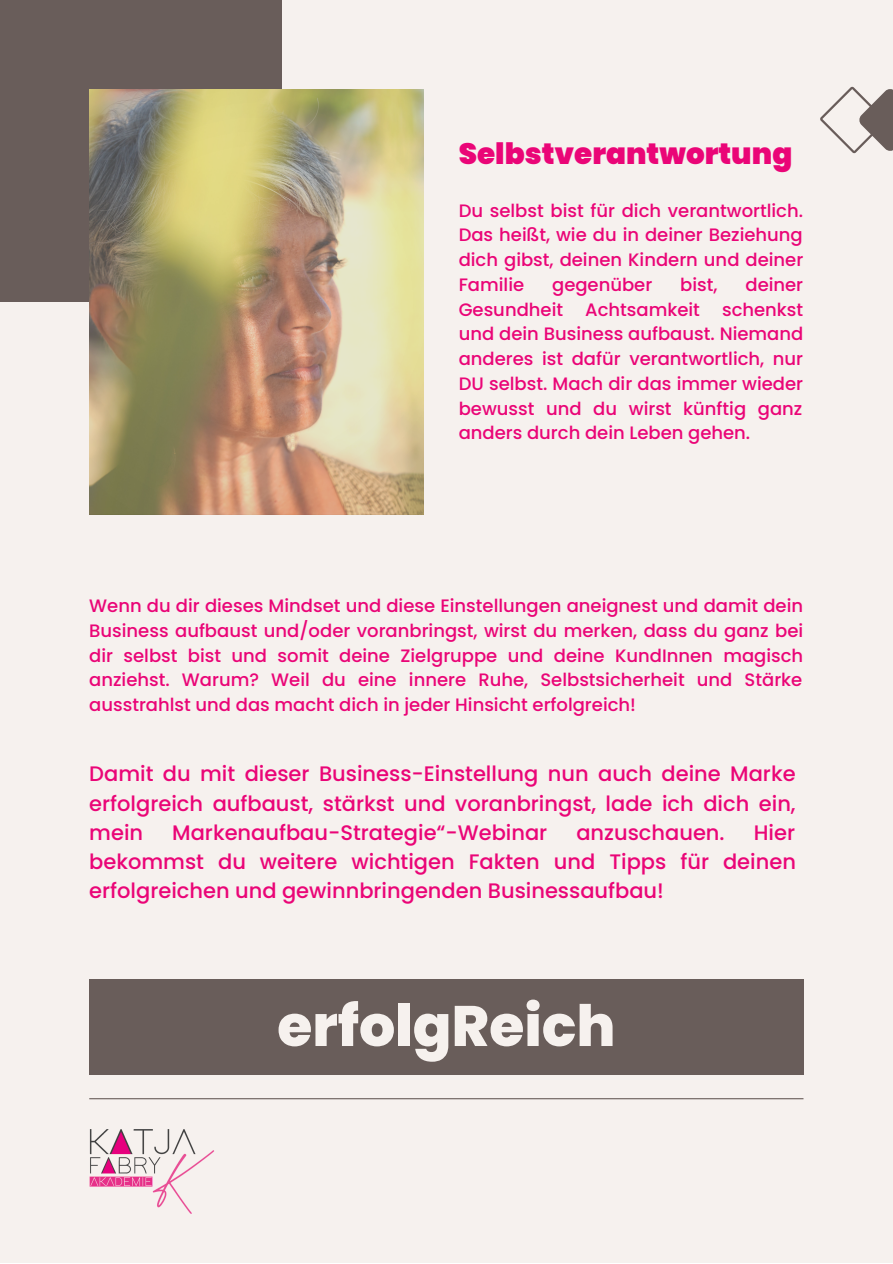
<style>
.page{position:relative;width:893px;height:1264px;background:#fff}
.page>*{position:absolute;margin:0;border:0;box-sizing:border-box;transform-origin:0 0}
.t1{font:800 57px "Poppins";color:#f6f1ee}
.t2{font:900 29.4px "Poppins";color:#ea0577}
.t3{font:500 21px/29.2px "Poppins";color:#ea0577;text-align:justify}
.t4{font:500 18px/24.8px "Poppins";color:#ea0577;text-align:justify}
</style>
<div class="page">
<div style="left:0;top:0;width:892px;height:1262px;background:#f6f1ee"></div>
<div style="left:0;top:0;width:281px;height:302px;background:#695d5a"></div>
<img style="left:89px;top:89px;width:334px;height:425px">
<hr style="left:89px;top:1098px;width:714px;height:1px;background:#695d5a">
<div style="left:89px;top:979px;width:714px;height:95px;background:#695d5a"></div>
<svg style="left:820px;top:86px;width:72px;height:68px"></svg>
<img style="left:89px;top:1098px;width:135px;height:116px">
<h2 class="t2" style="left:458px;top:133px;width:335px">Selbstverantwortung</h2>
<p class="t4" style="left:458px;top:198px;width:346px">Du selbst bist für dich verantwortlich.<br>Das heißt, wie du in deiner Beziehung dich gibst, deinen Kindern und deiner Familie</p>
<p class="t4" style="left:458px;top:272px;width:346px;text-indent:287px">deiner Gesundheit Achtsamkeit schenkst und dein Business aufbaust. Niemand anderes ist dafür verantwortlich, nur DU selbst. Mach dir das immer wieder bewusst und du wirst künftig ganz anders durch dein Leben gehen.</p>
<p class="t4" style="left:552px;top:272px;width:102px">gegenüber</p>
<p class="t4" style="left:680px;top:272px;width:39px">bist,</p>
<p class="t4" style="left:89px;top:593px;width:715px">Wenn du dir dieses Mindset und diese Einstellungen aneignest und damit dein Business aufbaust und/oder voranbringst, wirst du merken, dass du ganz bei dir selbst bist und somit deine Zielgruppe und deine KundInnen magisch anziehst. Warum? Weil du eine innere Ruhe, Selbstsicherheit und Stärke ausstrahlst und das macht dich in jeder Hinsicht erfolgreich!</p>
<p class="t3" style="left:89px;top:759px;width:707px">Damit du mit dieser Business-Einstellung nun auch deine Marke erfolgreich aufbaust, stärkst und voranbringst, lade ich dich ein, mein</p>
<p class="t3" style="left:172px;top:817px;width:376px">Markenaufbau-Strategie“-Webinar</p>
<p class="t3" style="left:576px;top:817px;width:150px">anzuschauen.</p>
<p class="t3" style="left:89px;top:817px;width:708px;text-indent:664px">Hier bekommst du weitere wichtigen Fakten und Tipps für deinen erfolgreichen und gewinnbringenden Businessaufbau!</p>
<h1 class="t1" style="left:277px;top:986px;width:340px">erfolgReich</h1>
</div>
